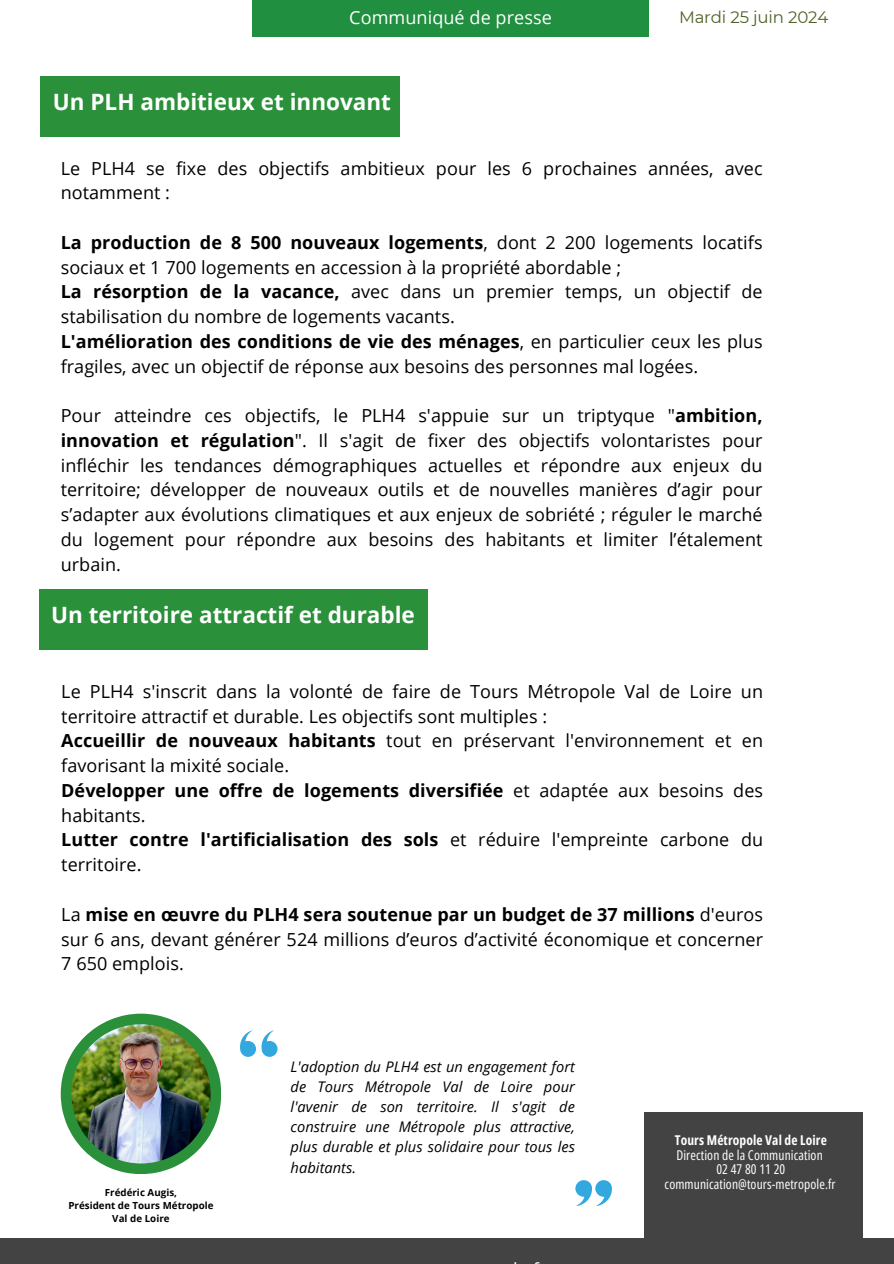
<style>
.page{position:relative;width:894px;height:1264px;background:#fff}
.page>*{position:absolute;margin:0;border:0;box-sizing:border-box;transform-origin:0 0}
.t1{font:700 22.5px "Open Sans";color:#fff}
.t2{font:18px/24.8px "Open Sans";letter-spacing:.005em;color:#000}
.t3{font:18px "Open Sans";letter-spacing:.005em;color:#fff}
.t4{font:16.5px "Montserrat";letter-spacing:-.01em;color:#4f6228}
.t5{font:italic 14.7px/20.1px "Open Sans";letter-spacing:.005em;color:#000;text-align:justify}
.t6{font:13.5px/14.7px "Open Sans Condensed";letter-spacing:.01em;color:#fff;text-align:center}
.t7{font:700 9.75px "Open Sans";letter-spacing:.005em;color:#000}
.s1{font-weight:700}
</style>
<div class="page">
<div style="left:0;top:1238px;width:893px;height:25px;background:#444343"></div>
<div style="left:644px;top:1112px;width:218px;height:151px;background:#444343"></div>
<div style="left:252px;top:0;width:396px;height:37px;background:#208f40"></div>
<div style="left:41px;top:76px;width:359px;height:60px;background:#2a903a"></div>
<div style="left:39px;top:589px;width:388px;height:60px;background:#2a903a"></div>
<svg style="left:61px;top:1013px;width:160px;height:161px"></svg>
<img style="left:71px;top:1024px;width:139px;height:139px">
<svg style="left:240px;top:1030px;width:37px;height:26px"></svg>
<svg style="left:575px;top:1180px;width:36px;height:25px"></svg>
<h1 class="t3" style="left:349px;top:5px;width:204px">Communiqué de presse</h1>
<h2 class="t1" style="left:53px;top:86px;width:339px">Un PLH ambitieux et innovant</h2>
<h2 class="t4" style="left:678px;top:7px;width:151px">Mardi 25 juin 2024</h2>
<h1 class="t2" style="left:61px;top:155px;width:703px">Le PLH4 se fixe des objectifs ambitieux pour les 6 prochaines années, avec notamment :</h1>
<h2 class="t2" style="left:61px;top:229px;width:703px"><span class="s1">La production de 8 500 nouveaux logements</span>, dont 2 200 logements locatifs sociaux et 1 700 logements en accession à la propriété abordable ;<br><span class="s1">La résorption de la vacance,</span> avec dans un premier temps, un objectif de stabilisation du nombre de logements vacants.<br><span class="s1">L'amélioration des conditions de vie des ménages</span>, en particulier ceux les plus fragiles, avec un objectif de réponse aux besoins des personnes mal logées.</h2>
<h2 class="t2" style="left:61px;top:403px;width:703px;text-align:justify">Pour atteindre ces objectifs, le PLH4 s'appuie sur un triptyque "<span class="s1">ambition, innovation et régulation</span>". Il s'agit de fixer des objectifs volontaristes pour infléchir les tendances démographiques actuelles et répondre aux enjeux du territoire; développer de nouveaux outils et de nouvelles manières d’agir pour s’adapter aux évolutions climatiques et aux enjeux de sobriété ; réguler le marché du logement pour répondre aux besoins des habitants et limiter l’étalement urbain.</h2>
<p class="t1" style="left:51px;top:599px;width:365px">Un territoire attractif et durable</p>
<p class="t2" style="left:61px;top:678px;width:703px">Le PLH4 s'inscrit dans la volonté de faire de Tours Métropole Val de Loire un territoire attractif et durable. Les objectifs sont multiples :<br><span class="s1">Accueillir de nouveaux habitants</span> tout en préservant l'environnement et en favorisant la mixité sociale.<br><span class="s1">Développer une offre de logements diversifiée</span> et adaptée aux besoins des habitants.<br><span class="s1">Lutter contre l'artificialisation des sols</span> et réduire l'empreinte carbone du territoire.</p>
<h3 class="t2" style="left:61px;top:901px;width:703px;text-align:justify">La <span class="s1">mise en œuvre du PLH4 sera soutenue par un budget de 37 millions</span> d'euros sur 6 ans, devant générer 524 millions d’euros d’activité économique et concerner 7 650 emplois.</h3>
<h3 class="t7" style="left:105px;top:1185px;width:74px">Frédéric Augis,</h3>
<p class="t7" style="left:68px;top:1198px;width:147px">Président de Tours Métropole</p>
<p class="t7" style="left:112px;top:1211px;width:59px">Val de Loire</p>
<p class="t5" style="left:290px;top:1056px;width:286px">L'adoption du PLH4 est un engagement fort de Tours Métropole Val de Loire pour l'avenir de son territoire. Il s'agit de construire une Métropole plus attractive, plus durable et plus solidaire pour tous les habitants.</p>
<h2 class="t6" style="left:664px;top:1132px;width:172px"><span class="s1">Tours Métropole Val de Loire<br></span>Direction de la Communication<br>02 47 80 11 20 communication@tours-metropole.fr</h2>
<h2 class="t6" style="left:676px;top:1177px;width:148px">Direction de la Communicati n</h2>
</div>
